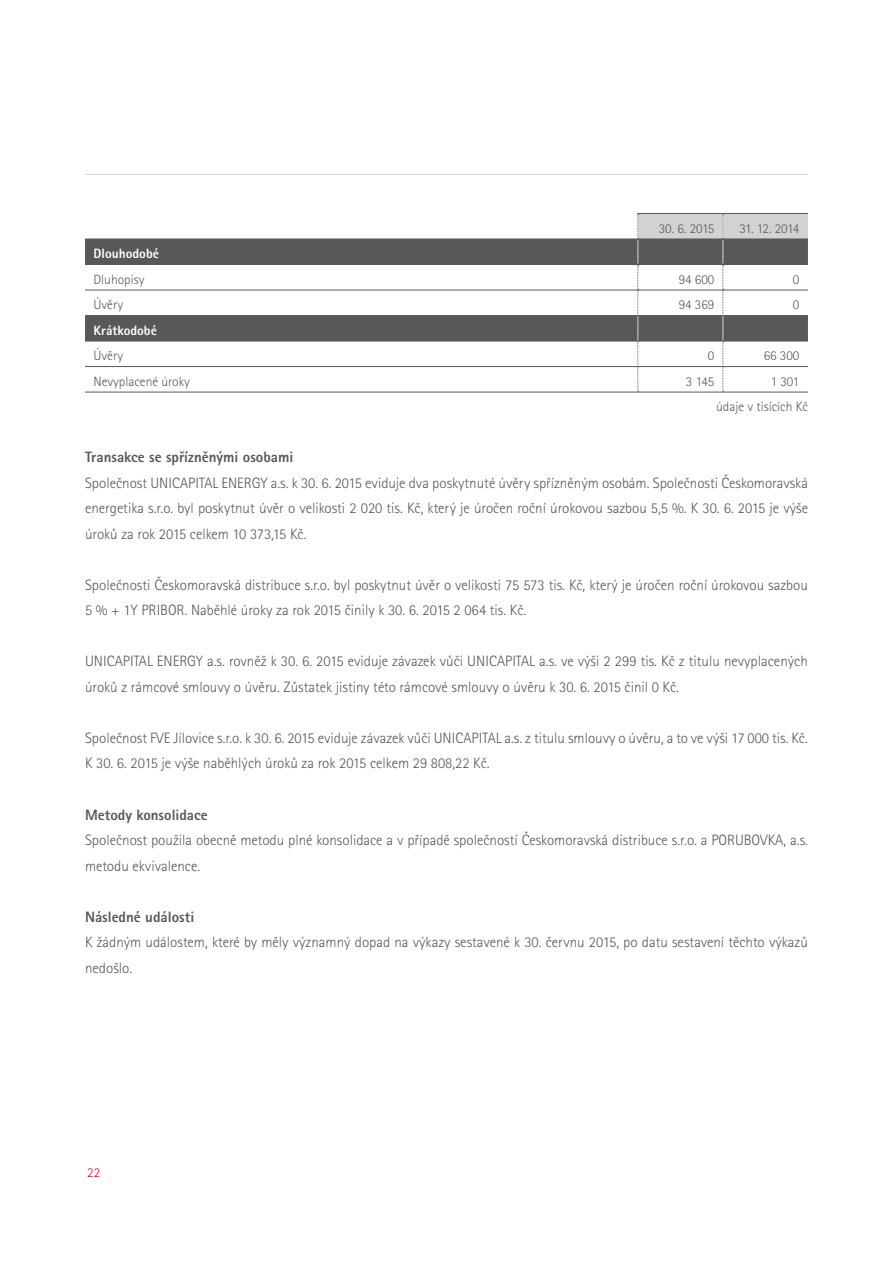
<style>
.page{position:relative;width:893px;height:1263px;background:#fff}
.page>*{position:absolute;margin:0;border:0;box-sizing:border-box;transform-origin:0 0}
.t1{font:300 15px/25.5px "Rotis Sans Serif TOT";color:#57585a}
.t2{font:800 15px "Rotis Sans Serif TOT";color:#57585a}
.t3{font:300 13.5px/25.5px "Rotis Sans Serif TOT";color:#57585a}
.t4{font:800 13.5px "Rotis Sans Serif TOT";color:#fff}
.t5{font:300 13.5px "Rotis Sans Serif TOT";color:#c3102f}
</style>
<div class="page">
<svg style="left:85px;top:240px;width:552px;height:101px;fill:#5e5f61"></svg>
<hr style="left:85px;top:290px;width:552px;height:1px;background:#57585a">
<hr style="left:85px;top:315px;width:552px;height:1px;background:#57585a">
<hr style="left:85px;top:341px;width:552px;height:1px;background:#57585a">
<hr style="left:85px;top:366px;width:552px;height:1px;background:#57585a">
<hr style="left:85px;top:392px;width:553px;height:1px;background:#57585a">
<hr style="left:638px;top:392px;width:85px;height:1px;background:#57585a">
<hr style="left:723px;top:392px;width:85px;height:1px;background:#57585a">
<svg style="left:637px;top:214px;width:171px;height:178px"></svg>
<hr style="left:637px;top:213px;width:86px;height:1px;background:#57585a">
<hr style="left:723px;top:213px;width:85px;height:1px;background:#57585a">
<hr style="left:85px;top:239px;width:553px;height:1px;background:#57585a">
<hr style="left:638px;top:239px;width:85px;height:1px;background:#57585a">
<hr style="left:723px;top:239px;width:85px;height:1px;background:#57585a">
<hr style="left:85px;top:264px;width:553px;height:1px;background:#57585a">
<hr style="left:638px;top:264px;width:85px;height:1px;background:#57585a">
<hr style="left:723px;top:264px;width:85px;height:1px;background:#57585a">
<hr style="left:85px;top:174px;width:723px;height:1px;background:#d1d2d4">
<p class="t3" style="left:659px;top:215px;width:57px">30. 6. 2015</p>
<p class="t3" style="left:739px;top:215px;width:61px">31. 12. 2014</p>
<p class="t4" style="left:94px;top:245px;width:67px">Dlouhodobé</p>
<p class="t3" style="left:94px;top:266px;width:52px">Dluhopisy</p>
<p class="t3" style="left:679px;top:266px;width:37px">94 600</p>
<p class="t3" style="left:793px;top:266px;width:8px">0</p>
<p class="t3" style="left:94px;top:292px;width:31px">Úvěry</p>
<p class="t3" style="left:679px;top:292px;width:37px">94 369</p>
<p class="t3" style="left:793px;top:292px;width:8px">0</p>
<p class="t4" style="left:94px;top:321px;width:65px">Krátkodobé</p>
<p class="t3" style="left:94px;top:343px;width:31px">Úvěry</p>
<p class="t3" style="left:708px;top:343px;width:8px">0</p>
<p class="t3" style="left:764px;top:343px;width:37px">66 300</p>
<p class="t3" style="left:94px;top:368px;width:98px">Nevyplacené úroky</p>
<p class="t3" style="left:686px;top:368px;width:30px">3 145</p>
<p class="t3" style="left:716px;top:368px;width:93px;text-indent:55px">1 301 údaje v tisících Kč</p>
<p class="t2" style="left:85px;top:448px;width:210px">Transakce se spřízněnými osobami</p>
<p class="t1" style="left:85px;top:470px;width:724px;text-align:justify">Společnost UNICAPITAL ENERGY a.s. k 30. 6. 2015 eviduje dva poskytnuté úvěry spřízněným osobám. Společnosti Českomoravská energetika s.r.o. byl poskytnut úvěr o velikosti 2 020 tis. Kč, který je úročen roční úrokovou sazbou 5,5 %. K 30. 6. 2015 je výše úroků za rok 2015 celkem 10 373,15 Kč.</p>
<p class="t1" style="left:85px;top:572px;width:724px">Společnosti Českomoravská distribuce s.r.o. byl poskytnut úvěr o velikosti 75 573 tis. Kč, který je úročen roční úrokovou sazbou<br>5 % + 1Y PRIBOR. Naběhlé úroky za rok 2015 činily k 30. 6. 2015 2 064 tis. Kč.</p>
<p class="t1" style="left:85px;top:649px;width:724px">UNICAPITAL ENERGY a.s. rovněž k 30. 6. 2015 eviduje závazek vůči UNICAPITAL a.s. ve výši 2 299 tis. Kč z titulu nevyplacených úroků z rámcové smlouvy o úvěru. Zůstatek jistiny této rámcové smlouvy o úvěru k 30. 6. 2015 činil 0 Kč.</p>
<p class="t1" style="left:85px;top:725px;width:724px">Společnost FVE Jílovice s.r.o. k 30. 6. 2015 eviduje závazek vůči UNICAPITAL a.s. z titulu smlouvy o úvěru, a to ve výši 17 000 tis. Kč.<br>K 30. 6. 2015 je výše naběhlých úroků za rok 2015 celkem 29 808,22 Kč.</p>
<p class="t2" style="left:85px;top:805px;width:124px">Metody konsolidace</p>
<p class="t1" style="left:85px;top:827px;width:724px">Společnost použila obecně metodu plné konsolidace a v případě společností Českomoravská distribuce s.r.o. a PORUBOVKA, a.s. metodu ekvivalence.</p>
<p class="t2" style="left:85px;top:907px;width:111px">Následné události</p>
<p class="t1" style="left:85px;top:929px;width:724px">K žádným událostem, které by měly významný dopad na výkazy sestavené k 30. červnu 2015, po datu sestavení těchto výkazů nedošlo.</p>
<p class="t5" style="left:87px;top:1164px;width:14px">22</p>
</div>
